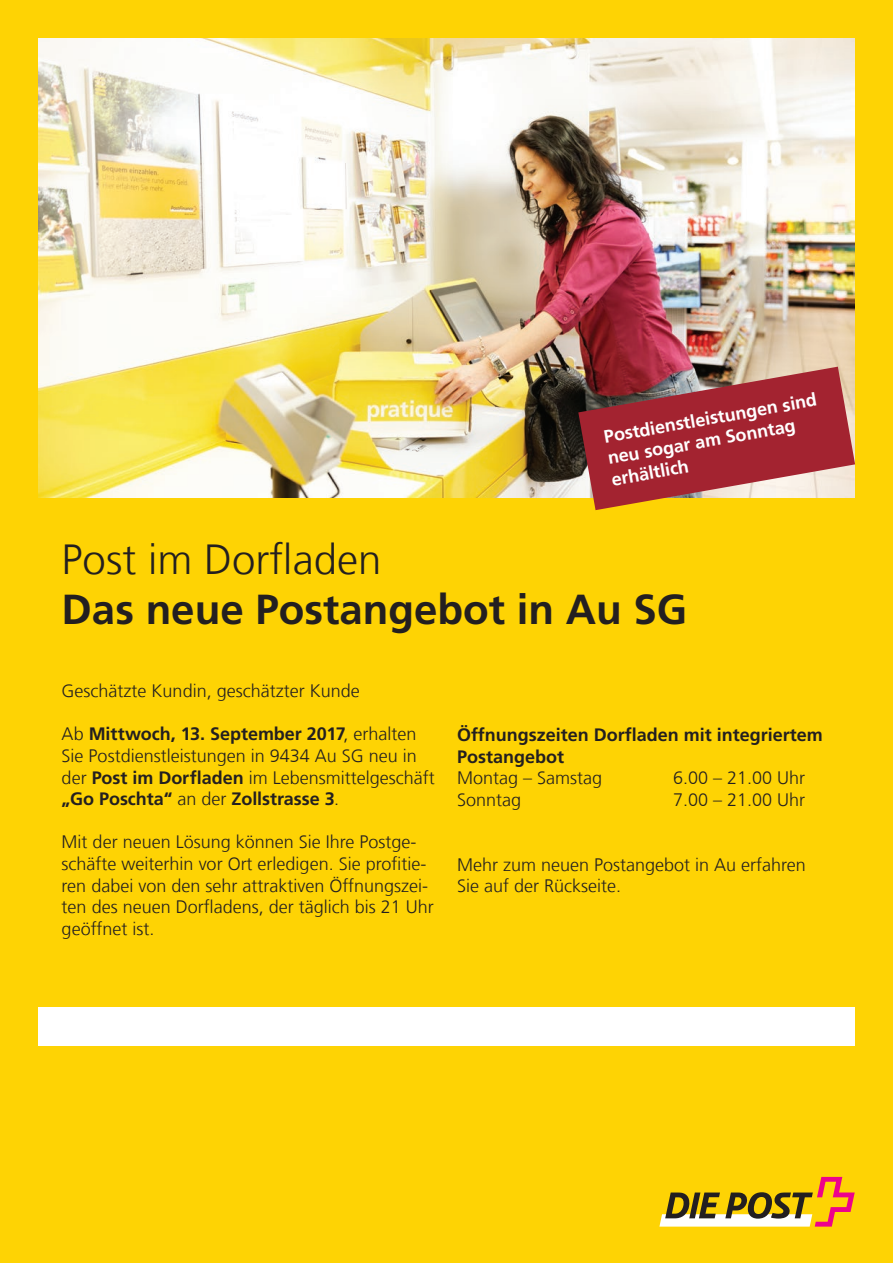
<style>
.page{position:relative;width:893px;height:1263px;background:#fed304}
.page>*{position:absolute;margin:0;border:0;box-sizing:border-box;transform-origin:0 0}
.t1{font:700 42px "Frutiger";color:#231f20}
.t2{font:300 42px "Frutiger";color:#231f20}
.t3{font:300 18px/21.6px "Frutiger";color:#231f20}
.t4{font:700 18px/21.6px "Frutiger";color:#fff}
.t5{font:700 18px/21.6px "Frutiger";color:#231f20}
.s1{font-weight:700}
</style>
<div class="page">
<div style="left:38px;top:1008px;width:817px;height:38px;background:#fff"></div>
<img style="left:38px;top:38px;width:817px;height:459px">
<svg style="left:659px;top:1177px;width:196px;height:49px"></svg>
<svg style="left:578px;top:367px;width:277px;height:143px;background:#ac4d44"></svg>
<p class="t4" style="left:602px;top:426px;width:217px;rotate:-10deg">Postdienstleistungen sind neu sogar am Sonntag erhältlich</p>
<h1 class="t2" style="left:62px;top:535px;width:321px">Post im Dorfladen</h1>
<h1 class="t1" style="left:62px;top:585px;width:627px">Das neue Postangebot in Au SG</h1>
<p class="t3" style="left:62px;top:680px;width:300px">Geschätzte Kundin, geschätzter Kunde</p>
<p class="t3" style="left:62px;top:723px;width:374px">Ab <span class="s1">Mittwoch, 13. September 2017</span>, erhalten Sie Postdienstleistungen in 9434 Au SG neu in der <span class="s1">Post im Dorfladen</span> im Lebensmittelgeschäft <span class="s1">„Go Poschta“</span> an der <span class="s1">Zollstrasse 3</span>.</p>
<p class="t3" style="left:62px;top:831px;width:374px">Mit der neuen Lösung können Sie Ihre Postge&shy;schäfte weiterhin vor Ort erledigen. Sie profitie&shy;ren dabei von den sehr attraktiven Öffnungszei&shy;ten des neuen Dorfladens, der täglich bis 21 Uhr geöffnet ist.</p>
<p class="t5" style="left:457px;top:724px;width:367px">Öffnungszeiten Dorfladen mit integriertem<br>Postangebot</p>
<p class="t3" style="left:457px;top:767px;width:147px">Montag – Samstag</p>
<p class="t3" style="left:673px;top:767px;width:134px">6.00 – 21.00 Uhr</p>
<p class="t3" style="left:457px;top:789px;width:66px">Sonntag</p>
<p class="t3" style="left:673px;top:789px;width:134px">7.00 – 21.00 Uhr</p>
<p class="t3" style="left:457px;top:854px;width:350px">Mehr zum neuen Postangebot in Au erfahren<br>Sie auf der Rückseite.</p>
</div>
